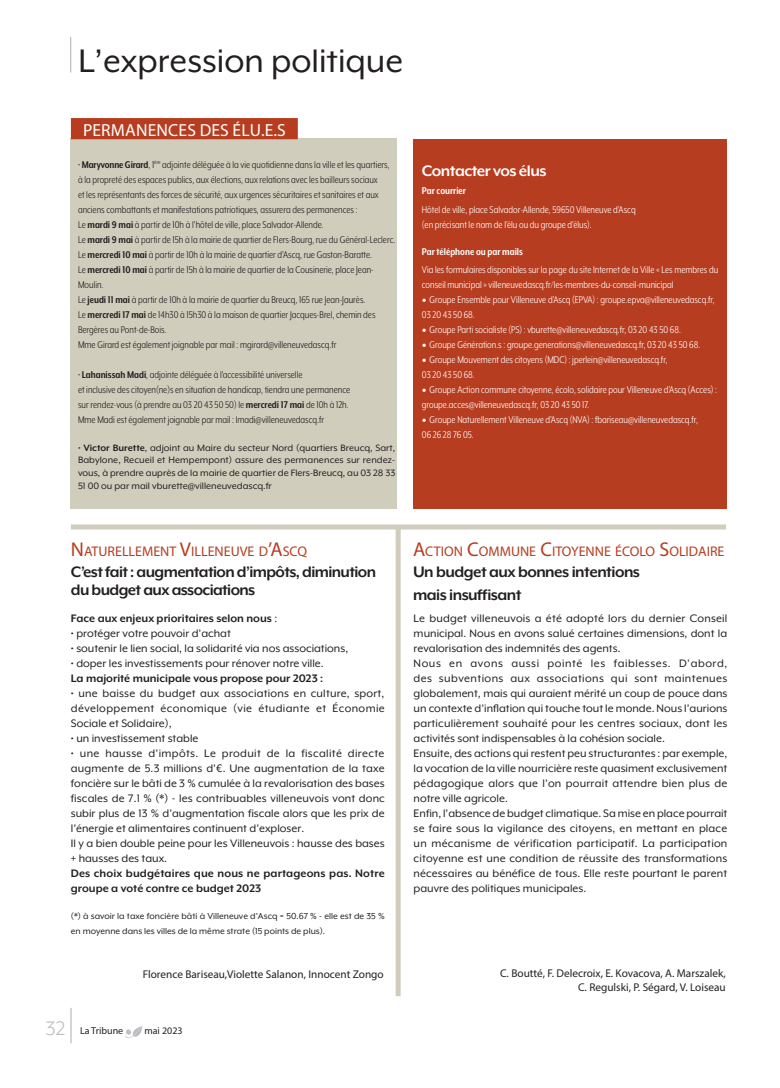
<style>
.page{position:relative;width:780px;height:1088px;background:#fff}
.page>*{position:absolute;margin:0;border:0;box-sizing:border-box;transform-origin:0 0}
.texte{font:37.5px "Mr Eaves XL Mod OT";color:#231f20}
.texte-2{font:22.5px "Mr Eaves XL Mod OT";color:#bcbdc0}
.t1{font:700 17.5px/17.5px "Mr Eaves XL Mod OT";letter-spacing:-.035em;color:#231f20}
.cartouche{font:17.5px "Myriad Pro";letter-spacing:.01em;color:#fff}
.t2{font:700 17.5px "Mr Eaves XL Mod OT";letter-spacing:-.03em;color:#fff}
.t3{font:14px "Myriad Pro";color:#b73d20}
.texte-3{font:12.5px/15px "Mr Eaves XL Mod OT";color:#231f20;text-align:justify}
.texte-4{font:700 12.5px/15px "Mr Eaves XL Mod OT";color:#231f20}
.txt_cond{font:11.25px/15px "Mr Eaves XL Mod Nar OT";color:#231f20}
.txt_cond-2{font:11.25px/15px "Mr Eaves XL Mod Nar OT";color:#fff}
.t4{font:11.25px/13.5px "Myriad Pro";color:#231f20;text-align:right}
.txt_cond-3{font:700 11.25px "Mr Eaves XL Mod Nar OT";color:#fff}
.texte-5{font:10.62px/12.8px "Mr Eaves XL Mod OT";color:#231f20;text-align:justify}
.texte-6{font:10px/15px "Mr Eaves XL Mod OT";color:#231f20}
.t5{font:10px "Myriad Pro";color:#231f20}
.s1{font-weight:700}
.s2{font-family:"Minion Pro";font-size:12.5px}
.s3{font-size:20px}
.s4{font-weight:400}
</style>
<div class="page">
<div style="left:71px;top:524px;width:655px;height:5px;background:#d0cdbd"></div>
<div style="left:395px;top:528px;width:5px;height:468px;background:#d0cdbd"></div>
<hr style="left:70px;top:37px;width:1px;height:35px;background:#bcbdc0">
<hr style="left:70px;top:1008px;width:2px;height:35px;background:#bcbdc0">
<div style="left:71px;top:138px;width:326px;height:371px;background:#d0cdbd"></div>
<div style="left:71px;top:118px;width:227px;height:21px;background:#b73d20"></div>
<div style="left:413px;top:139px;width:313px;height:370px;background:#b73d20"></div>
<img style="left:125px;top:1026px;width:18px;height:12px">
<p class="texte" style="left:78px;top:41px;width:326px">L’expression politique</p>
<p class="cartouche" style="left:83px;top:119px;width:204px">PERMANENCES DES ÉLU.E.S</p>
<p class="txt_cond" style="left:78px;top:157px;width:313px">• <span class="s1">Maryvonne Girard</span>, 1<sup>ère</sup> adjointe déléguée à la vie quotidienne dans la ville et les quartiers, à la propreté des espaces publics, aux élections, aux relations avec les bailleurs sociaux<br>et les représentants des forces de sécurité, aux urgences sécuritaires et sanitaires et aux anciens combattants et manifestations patriotiques, assurera des permanences :</p>
<p class="txt_cond" style="left:78px;top:217px;width:247px">Le <span class="s1">mardi 9 mai</span> à partir de 10h à l’hôtel de ville, place Salvador-Allende.</p>
<p class="txt_cond" style="left:78px;top:232px;width:319px">Le <span class="s1">mardi 9 mai</span> à partir de 15h à la mairie de quartier de Flers-Bourg, rue du Général-Leclerc.</p>
<p class="txt_cond" style="left:78px;top:247px;width:295px">Le <span class="s1">mercredi 10 mai</span> à partir de 10h à la mairie de quartier d’Ascq, rue Gaston-Baratte.</p>
<p class="txt_cond" style="left:78px;top:262px;width:297px">Le <span class="s1">mercredi 10 mai</span> à partir de 15h à la mairie de quartier de la Cousinerie, place Jean-<br>Moulin.</p>
<p class="txt_cond" style="left:78px;top:292px;width:289px">Le <span class="s1">jeudi 11 mai</span> à partir de 10h à la mairie de quartier du Breucq, 165 rue Jean-Jaurès.</p>
<p class="txt_cond" style="left:78px;top:307px;width:299px">Le <span class="s1">mercredi 17 mai</span> de 14h30 à 15h30 à la maison de quartier Jacques-Brel, chemin des<br>Bergères au Pont-de-Bois.</p>
<p class="txt_cond" style="left:78px;top:337px;width:260px">Mme Girard est également joignable par mail : mgirard@villeneuvedascq.fr</p>
<p class="txt_cond" style="left:78px;top:367px;width:226px">• <span class="s1">Lahanissah Madi</span>, adjointe déléguée à l’accessibilité universelle</p>
<p class="txt_cond" style="left:78px;top:382px;width:274px">et inclusive des citoyen(ne)s en situation de handicap, tiendra une permanence</p>
<p class="txt_cond" style="left:78px;top:397px;width:272px">sur rendez-vous (à prendre au 03 20 43 50 50) le <span class="s1">mercredi 17 mai</span> de 10h à 12h.</p>
<p class="txt_cond" style="left:78px;top:412px;width:247px">Mme Madi est également joignable par mail : lmadi@villeneuvedascq.fr</p>
<p class="texte-5" style="left:78px;top:441px;width:319px">• <span class="s1">Victor Burette</span>, adjoint au Maire du secteur Nord (quartiers Breucq, Sart, Babylone, Recueil et Hempempont) assure des permanences sur rendez&shy;vous, à prendre auprès de la mairie de quartier de Flers-Breucq, au 03 28 33<br>51 00 ou par mail vburette@villeneuvedascq.fr</p>
<p class="t2" style="left:422px;top:161px;width:126px">Contacter vos élus</p>
<p class="txt_cond-3" style="left:422px;top:184px;width:46px">Par courrier</p>
<p class="txt_cond-2" style="left:422px;top:202px;width:215px">Hôtel de ville, place Salvador-Allende, 59650 Villeneuve d’Ascq</p>
<p class="txt_cond-2" style="left:422px;top:217px;width:171px">(en précisant le nom de l’élu ou du groupe d’élus).</p>
<p class="txt_cond-3" style="left:422px;top:246px;width:102px">Par téléphone ou par mails</p>
<p class="txt_cond-2" style="left:422px;top:262px;width:298px">Via les formulaires disponibles sur la page du site Internet de la Ville « Les membres du conseil municipal » villeneuvedascq.fr/les-membres-du-conseil-municipal</p>
<p class="txt_cond-2" style="left:422px;top:292px;width:294px"><span class="s2">•</span> Groupe Ensemble pour Villeneuve d’Ascq (EPVA) : groupe.epva@villeneuvedascq.fr,<br>03 20 43 50 68.</p>
<p class="txt_cond-2" style="left:422px;top:322px;width:260px"><span class="s2">•</span> Groupe Parti socialiste (PS) : vburette@villeneuvedascq.fr, 03 20 43 50 68.</p>
<p class="txt_cond-2" style="left:422px;top:337px;width:280px"><span class="s2">•</span> Groupe Génération.s : groupe.generations@villeneuvedascq.fr, 03 20 43 50 68.</p>
<p class="txt_cond-2" style="left:422px;top:352px;width:247px"><span class="s2">•</span> Groupe Mouvement des citoyens (MDC) : jperlein@villeneuvedascq.fr,<br>03 20 43 50 68.</p>
<p class="txt_cond-2" style="left:422px;top:382px;width:297px"><span class="s2">•</span> Groupe Action commune citoyenne, écolo, solidaire pour Villeneuve d’Ascq (Acces) :</p>
<p class="txt_cond-2" style="left:422px;top:397px;width:169px">groupe.acces@villeneuvedascq.fr, 03 20 43 50 17.</p>
<p class="txt_cond-2" style="left:422px;top:412px;width:278px"><span class="s2">•</span> Groupe Naturellement Villeneuve d’Ascq (NVA) : fbariseau@villeneuvedascq.fr,<br>06 26 28 76 05.</p>
<p class="t3" style="left:71px;top:543px;width:238px"><span class="s3">N</span> ATURELLEMENT <span class="s3">V</span>ILLENEUVE D<span class="s3">’A</span>SCQ</p>
<p class="t1" style="left:71px;top:563px;width:306px">C’est fait : augmentation d’impôts, diminution du budget aux associations</p>
<p class="texte-4" style="left:71px;top:611px;width:208px">Face aux enjeux prioritaires selon nous <span class="s4">:</span></p>
<p class="texte-3" style="left:71px;top:626px;width:161px">• protéger votre pouvoir d’achat</p>
<p class="texte-3" style="left:71px;top:641px;width:279px">• soutenir le lien social, la solidarité via nos associations,</p>
<p class="texte-3" style="left:71px;top:656px;width:254px">• doper les investissements pour rénover notre ville.</p>
<p class="texte-4" style="left:71px;top:671px;width:254px">La majorité municipale vous propose pour 2023 :</p>
<p class="texte-3" style="left:71px;top:686px;width:315px">• une baisse du budget aux associations en culture, sport, développement économique (vie étudiante et Économie Sociale et Solidaire),</p>
<p class="texte-3" style="left:71px;top:731px;width:129px">• un investissement stable</p>
<p class="texte-3" style="left:71px;top:746px;width:315px">• une hausse d’impôts. Le produit de la fiscalité directe augmente de 5.3 millions d’€. Une augmentation de la taxe foncière sur le bâti de 3 % cumulée à la revalorisation des bases fiscales de 7.1 % (*) - les contribuables villeneuvois vont donc subir plus de 13 % d’augmentation fiscale alors que les prix de l’énergie et alimentaires continuent d’exploser.</p>
<p class="texte-3" style="left:71px;top:836px;width:315px">Il y a bien double peine pour les Villeneuvois : hausse des bases + hausses des taux.</p>
<p class="texte-4" style="left:71px;top:866px;width:315px">Des choix budgétaires que nous ne partageons pas. Notre groupe a voté contre ce budget 2023</p>
<p class="texte-6" style="left:71px;top:909px;width:315px">(*) à savoir la taxe foncière bâti à Villeneuve d’Ascq = 50.67 % - elle est de 35 % en moyenne dans les villes de la même strate (15 points de plus).</p>
<p class="texte-2" style="left:46px;top:1015px;width:21px">32</p>
<p class="t4" style="left:143px;top:967px;width:242px">Florence Bariseau,Violette Salanon, Innocent Zongo</p>
<p class="t5" style="left:80px;top:1025px;width:45px">La Tribune</p>
<p class="t5" style="left:144px;top:1025px;width:40px">mai 2023</p>
<p class="t3" style="left:413px;top:543px;width:313px"><span class="s3">A</span>CTION <span class="s3">C</span>OMMUNE <span class="s3">C</span>ITOYENNE ÉCOLO <span class="s3">S</span>OLIDAIRE</p>
<p class="t1" style="left:413px;top:563px;width:228px">Un budget aux bonnes intentions</p>
<p class="t1" style="left:413px;top:585px;width:110px">mais insuffisant</p>
<p class="texte-3" style="left:413px;top:611px;width:315px">Le budget villeneuvois a été adopté lors du dernier Conseil municipal. Nous en avons salué certaines dimensions, dont la revalorisation des indemnités des agents.</p>
<p class="texte-3" style="left:413px;top:656px;width:315px">Nous en avons aussi pointé les faiblesses. D’abord, des subventions aux associations qui sont maintenues globalement, mais qui auraient mérité un coup de pouce dans un contexte d’inflation qui touche tout le monde. Nous l’aurions particulièrement souhaité pour les centres sociaux, dont les activités sont indispensables à la cohésion sociale.</p>
<p class="texte-3" style="left:413px;top:746px;width:315px">Ensuite, des actions qui restent peu structurantes : par exemple, la vocation de la ville nourricière reste quasiment exclusivement pédagogique alors que l’on pourrait attendre bien plus de notre ville agricole.</p>
<p class="texte-3" style="left:413px;top:806px;width:315px">Enfin, l’absence de budget climatique. Sa mise en place pourrait se faire sous la vigilance des citoyens, en mettant en place un mécanisme de vérification participatif. La participation citoyenne est une condition de réussite des transformations nécessaires au bénéfice de tous. Elle reste pourtant le parent pauvre des politiques municipales.</p>
<p class="t4" style="left:500px;top:967px;width:227px">C. Boutté, F. Delecroix, E. Kovacova, A. Marszalek,<br>C. Regulski, P. Ségard, V. Loiseau</p>
</div>
